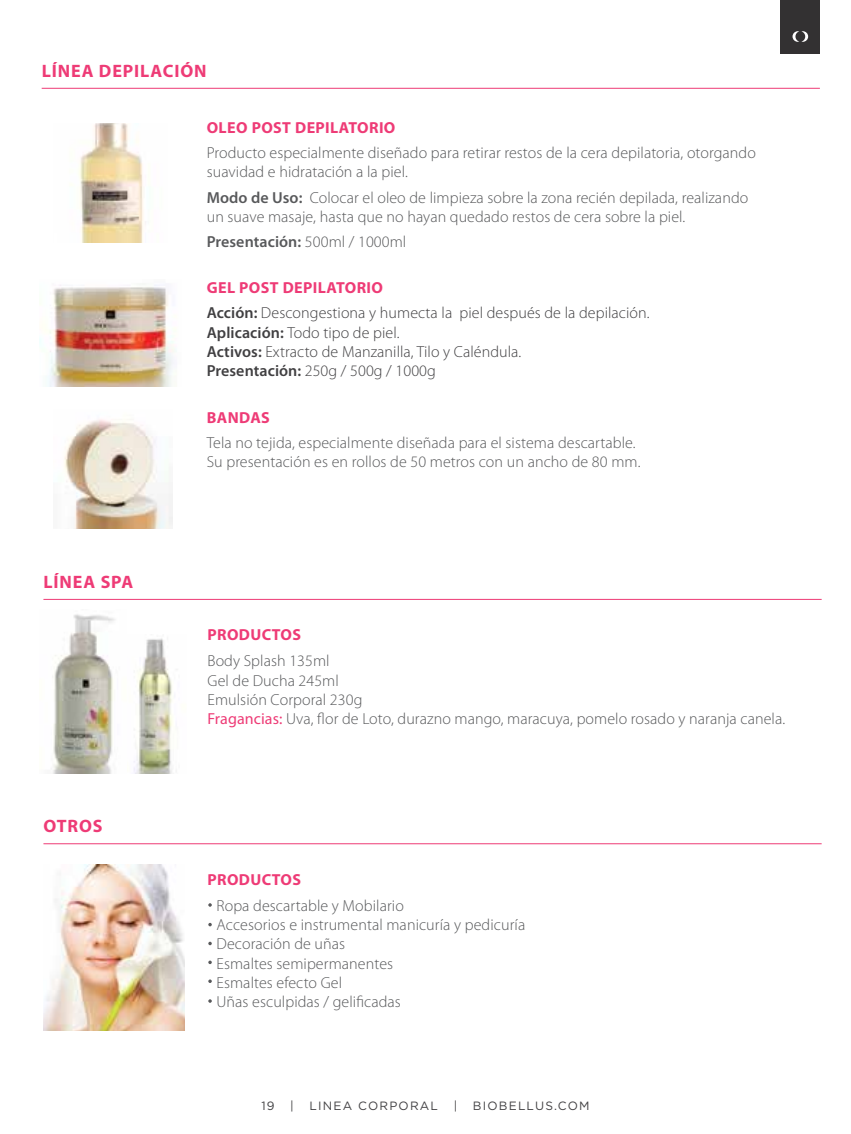
<style>
.page{position:relative;width:851px;height:1134px;background:#fff}
.page>*{position:absolute;margin:0;border:0;box-sizing:border-box;transform-origin:0 0}
.t1{font:700 18px "Myriad Pro";letter-spacing:.05em;color:#ee3b76}
.t2{font:300 16px/19.2px "Myriad Pro";letter-spacing:.005em;color:#58595b}
.t3{font:300 16px/19.2px "Myriad Pro";letter-spacing:.005em;color:#414042}
.t4{font:700 16px "Myriad Pro";letter-spacing:.025em;color:#ee3b76}
.t5{font:600 16px "Myriad Pro";letter-spacing:.005em;color:#58595b}
.t6{font:12px "Gotham";letter-spacing:.1em;color:#414042}
.s1{font-weight:600}
.s2{font-weight:300}
.s3{font-weight:700;color:#ee3b76}
.s4{font-weight:400;color:#ee3b76}
</style>
<div class="page">
<img style="left:40px;top:285px;width:134px;height:102px">
<hr style="left:42px;top:88px;width:777px;height:1px;background:#ee3b76">
<img style="left:64px;top:419px;width:109px;height:110px">
<img style="left:79px;top:123px;width:67px;height:120px">
<hr style="left:43px;top:599px;width:778px;height:1px;background:#ee3b76">
<hr style="left:43px;top:843px;width:778px;height:1px;background:#ee3b76">
<img style="left:134px;top:638px;width:39px;height:136px">
<img style="left:52px;top:614px;width:63px;height:160px">
<img style="left:43px;top:864px;width:141px;height:166px">
<div style="left:780px;top:0;width:39px;height:54px;background:#333132"></div>
<svg style="left:792px;top:31px;width:16px;height:11px"></svg>
<svg style="left:208px;top:903px;width:4px;height:4px"></svg>
<svg style="left:208px;top:923px;width:4px;height:3px"></svg>
<svg style="left:208px;top:942px;width:4px;height:3px"></svg>
<svg style="left:208px;top:960px;width:4px;height:4px"></svg>
<svg style="left:208px;top:979px;width:4px;height:4px"></svg>
<svg style="left:208px;top:999px;width:4px;height:4px"></svg>
<p class="t1" style="left:42px;top:61px;width:166px">LÍNEA DEPILACIÓN</p>
<p class="t4" style="left:207px;top:119px;width:190px">OLEO POST DEPILATORIO</p>
<p class="t2" style="left:207px;top:144px;width:550px">Producto especialmente diseñado para retirar restos de la cera depilatoria, otorgando suavidad e hidratación a la piel.</p>
<p class="t2" style="left:207px;top:188px;width:543px"><span class="s1">Modo de Uso:</span> Colocar el oleo de limpieza sobre la zona recién depilada, realizando un suave masaje, hasta que no hayan quedado restos de cera sobre la piel.</p>
<p class="t5" style="left:207px;top:233px;width:201px">Presentación: <span class="s2">500ml / 1000ml</span></p>
<p class="t3" style="left:207px;top:275px;width:444px;line-height:25.2px"><span class="s3">GEL POST DEPILATORIO<br></span><span class="s1">Acción:</span> Descongestiona y humecta la piel después de la depilación.</p>
<p class="t3" style="left:207px;top:323px;width:316px"><span class="s1">Aplicación:</span> Todo tipo de piel.<br><span class="s1">Activos:</span> Extracto de Manzanilla, Tilo y Caléndula.<br><span class="s1">Presentación:</span> 250g / 500g / 1000g</p>
<p class="t1" style="left:43px;top:572px;width:91px">LÍNEA SPA</p>
<p class="t1" style="left:43px;top:816px;width:61px">OTROS</p>
<p class="t4" style="left:207px;top:409px;width:65px">BANDAS</p>
<p class="t2" style="left:207px;top:434px;width:435px">Tela no tejida, especialmente diseñada para el sistema descartable.<br>Su presentación es en rollos de 50 metros con un ancho de 80 mm.</p>
<p class="t4" style="left:207px;top:626px;width:95px">PRODUCTOS</p>
<p class="t2" style="left:207px;top:652px;width:579px">Body Splash 135ml<br>Gel de Ducha 245ml<br>Emulsión Corporal 230g<br><span class="s4">Fragancias:</span> Uva, flor de Loto, durazno mango, maracuya, pomelo rosado y naranja canela.</p>
<p class="t4" style="left:207px;top:871px;width:95px">PRODUCTOS</p>
<p class="t2" style="left:216px;top:896px;width:310px">Ropa descartable y Mobilario<br>Accesorios e instrumental manicuría y pedicuría<br>Decoración de uñas<br>Esmaltes semipermanentes<br>Esmaltes efecto Gel<br>Uñas esculpidas / gelificadas</p>
<p class="t6" style="left:261px;top:1098px;width:15px">19</p>
<p class="t6" style="left:290px;top:1098px;width:5px">|</p>
<p class="t6" style="left:309px;top:1098px;width:130px">LINEA CORPORAL</p>
<p class="t6" style="left:453px;top:1098px;width:5px">|</p>
<p class="t6" style="left:473px;top:1098px;width:118px">BIOBELLUS.COM</p>
</div>
